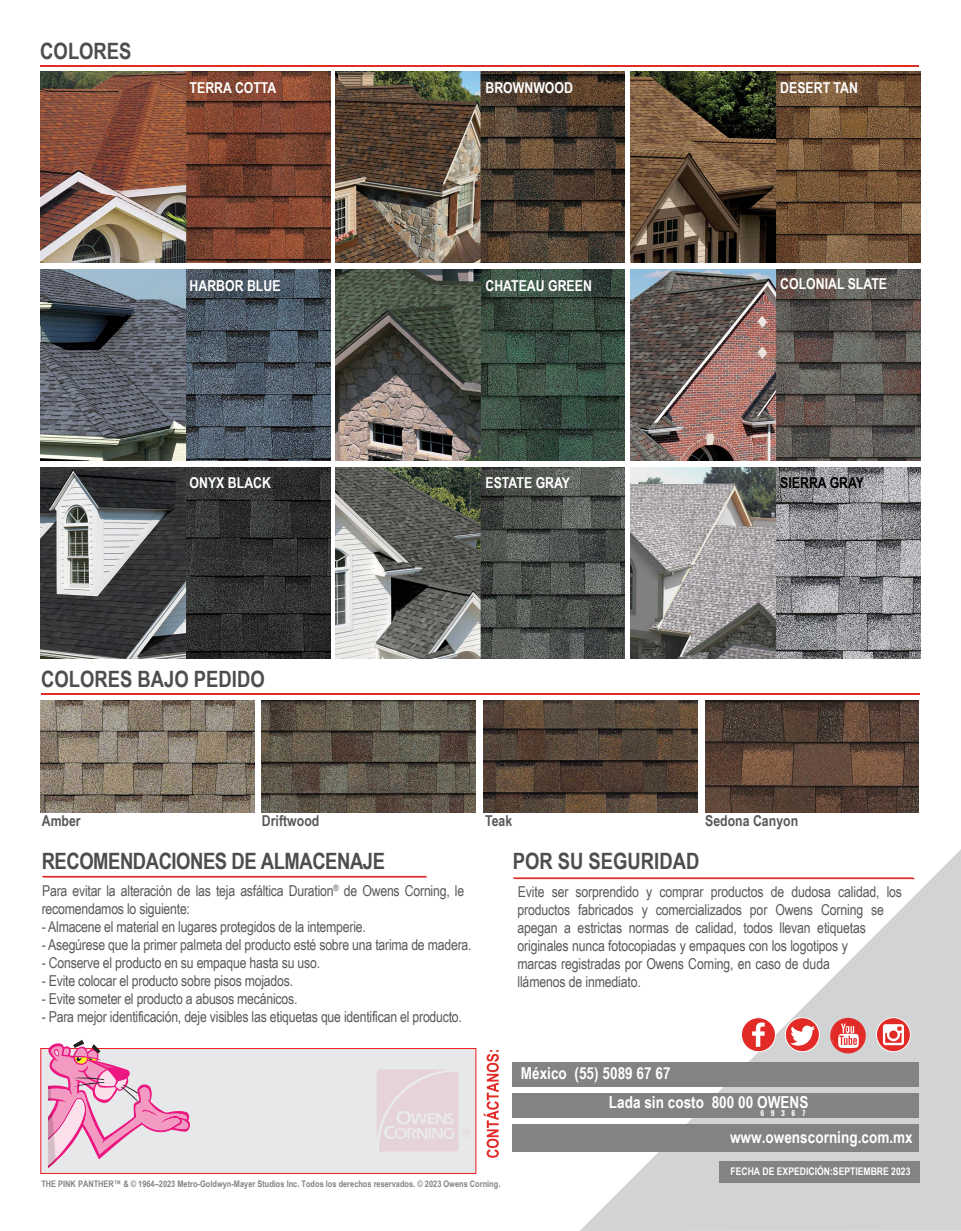
<style>
.page{position:relative;width:961px;height:1231px;background:#fff}
.page>*{position:absolute;margin:0;border:0;box-sizing:border-box;transform-origin:0 0}
.t1{font:700 22.5px "Arial Narrow";color:#4d4d4f}
.t2{font:700 22.5px "Arial Narrow";letter-spacing:-.02em;color:#4d4d4f}
.t3{font:700 16.5px "Arial Narrow";color:#fff}
.t4{font:15px/18px "Arial Narrow";letter-spacing:-.015em;color:#58595b}
.t5{font:700 15px "Arial Narrow";color:#fff}
.t6{font:700 15px "Arial Narrow";color:#58595b}
.t7{font:700 15px "Arial Narrow";color:#000}
.t8{font:700 10.5px "Arial Narrow";color:#fff}
.t9{font:700 9px "Arial Narrow";color:#818385}
.t10{font:600 7.35px "Oswald";letter-spacing:.9em;color:#fff}
</style>
<div class="page">
<svg style="left:579px;top:849px;width:382px;height:382px"></svg>
<svg style="left:42px;top:876px;width:385px;height:1px"></svg>
<svg style="left:513px;top:877px;width:401px;height:2px"></svg>
<hr style="left:41px;top:693px;width:878px;height:2px;background:#e22a27">
<img style="left:41px;top:700px;width:213px;height:112px">
<img style="left:262px;top:700px;width:213px;height:112px">
<img style="left:705px;top:700px;width:213px;height:112px">
<img style="left:484px;top:700px;width:213px;height:112px">
<hr style="left:40px;top:65px;width:879px;height:2px;background:#e22a27">
<img style="left:41px;top:72px;width:289px;height:191px">
<img style="left:336px;top:72px;width:289px;height:191px">
<img style="left:631px;top:72px;width:289px;height:191px">
<img style="left:41px;top:269px;width:289px;height:191px">
<img style="left:41px;top:467px;width:289px;height:191px">
<img style="left:336px;top:269px;width:289px;height:191px">
<img style="left:336px;top:467px;width:289px;height:191px">
<img style="left:631px;top:269px;width:289px;height:191px">
<img style="left:631px;top:467px;width:289px;height:191px">
<div style="left:830px;top:1017px;width:35px;height:36px;border:2px solid #e22a27;border-radius:50%"></div>
<svg style="left:830px;top:1015px;width:35px;height:37px"></svg>
<div style="left:741px;top:1017px;width:34px;height:34px;background:#e22a27;border-radius:50%"></div>
<div style="left:741px;top:1017px;width:34px;height:35px;border:1px solid #fff;border-radius:50%"></div>
<svg style="left:752px;top:1022px;width:12px;height:24px"></svg>
<svg style="left:785px;top:1017px;width:34px;height:34px"></svg>
<div style="left:785px;top:1017px;width:34px;height:35px;border:1px solid #fff;border-radius:50%"></div>
<svg style="left:790px;top:1025px;width:25px;height:20px"></svg>
<svg style="left:876px;top:1017px;width:34px;height:34px"></svg>
<div style="left:876px;top:1017px;width:34px;height:35px;border:1px solid #fff;border-radius:50%"></div>
<svg style="left:882px;top:1024px;width:22px;height:21px"></svg>
<div style="left:40px;top:1048px;width:436px;height:125px;background:#e7e8e9;border:1px solid #ed1d24"></div>
<svg style="left:483px;top:1050px;width:16px;height:107px"></svg>
<div style="left:512px;top:1062px;width:407px;height:24px;background:#818385"></div>
<div style="left:512px;top:1093px;width:407px;height:25px;background:#818385"></div>
<svg style="left:377px;top:1069px;width:93px;height:82px"></svg>
<div style="left:512px;top:1124px;width:407px;height:27px;background:#818385"></div>
<div style="left:718px;top:1161px;width:201px;height:21px;background:#818385"></div>
<svg style="left:48px;top:1040px;width:142px;height:128px"></svg>
<h1 class="t1" style="left:40px;top:34px;width:93px">COLORES</h1>
<p class="t5" style="left:190px;top:77px;width:88px">TERRA COTTA</p>
<p class="t5" style="left:485px;top:77px;width:89px">BROWNWOOD</p>
<p class="t5" style="left:780px;top:77px;width:79px">DESERT TAN</p>
<p class="t5" style="left:190px;top:274px;width:92px">HARBOR BLUE</p>
<p class="t5" style="left:485px;top:274px;width:108px">CHATEAU GREEN</p>
<p class="t5" style="left:780px;top:273px;width:108px">COLONIAL SLATE</p>
<p class="t5" style="left:190px;top:471px;width:83px">ONYX BLACK</p>
<p class="t5" style="left:485px;top:471px;width:86px">ESTATE GRAY</p>
<p class="t7" style="left:780px;top:471px;width:85px">SIERRA GRAY</p>
<h1 class="t1" style="left:41px;top:662px;width:225px">COLORES BAJO PEDIDO</h1>
<p class="t6" style="left:42px;top:809px;width:40px">Amber</p>
<p class="t6" style="left:262px;top:809px;width:59px">Driftwood</p>
<p class="t6" style="left:485px;top:809px;width:29px">Teak</p>
<p class="t6" style="left:705px;top:809px;width:94px">Sedona Canyon</p>
<h1 class="t2" style="left:42px;top:844px;width:345px">RECOMENDACIONES DE ALMACENAJE</h1>
<p class="t4" style="left:42px;top:881px;width:424px">Para evitar la alteración de las teja asfáltica Duration<sup>®</sup> de Owens Corning, le recomendamos lo siguiente:</p>
<p class="t4" style="left:42px;top:917px;width:326px">- Almacene el material en lugares protegidos de la intemperie.</p>
<p class="t4" style="left:42px;top:935px;width:431px">- Asegúrese que la primer palmeta del producto esté sobre una tarima de madera.</p>
<p class="t4" style="left:42px;top:953px;width:280px">- Conserve el producto en su empaque hasta su uso.</p>
<p class="t4" style="left:42px;top:971px;width:253px">- Evite colocar el producto sobre pisos mojados.</p>
<p class="t4" style="left:42px;top:989px;width:257px">- Evite someter el producto a abusos mecánicos.</p>
<p class="t4" style="left:42px;top:1007px;width:422px">- Para mejor identificación, deje visibles las etiquetas que identifican el producto.</p>
<h1 class="t1" style="left:512px;top:844px;width:188px">POR SU SEGURIDAD</h1>
<p class="t4" style="left:517px;top:882px;width:386px">Evite ser sorprendido y comprar productos de dudosa calidad, los productos fabricados y comercializados por Owens Corning se apegan a estrictas normas de calidad, todos llevan etiquetas originales nunca fotocopiadas y empaques con los logotipos y<br>marcas registradas por Owens Corning, en caso de duda<br>llámenos de inmediato.</p>
<p class="t9" style="left:41px;top:1176px;width:460px">THE PINK PANTHER™ &amp; © 1964–2023 Metro-Goldwyn-Mayer Studios Inc. Todos los derechos reservados. © 2023 Owens Corning.</p>
<p class="t3" style="left:521px;top:1061px;width:151px">México (55) 5089 67 67</p>
<p class="t3" style="left:609px;top:1089px;width:201px">Lada sin costo 800 00 OWENS</p>
<p class="t10" style="left:760px;top:1107px;width:46px">69367</p>
<p class="t3" style="left:730px;top:1125px;width:184px">www.owenscorning.com.mx</p>
<p class="t8" style="left:730px;top:1163px;width:181px">FECHA DE EXPEDICIÓN:SEPTIEMBRE 2023</p>
</div>
